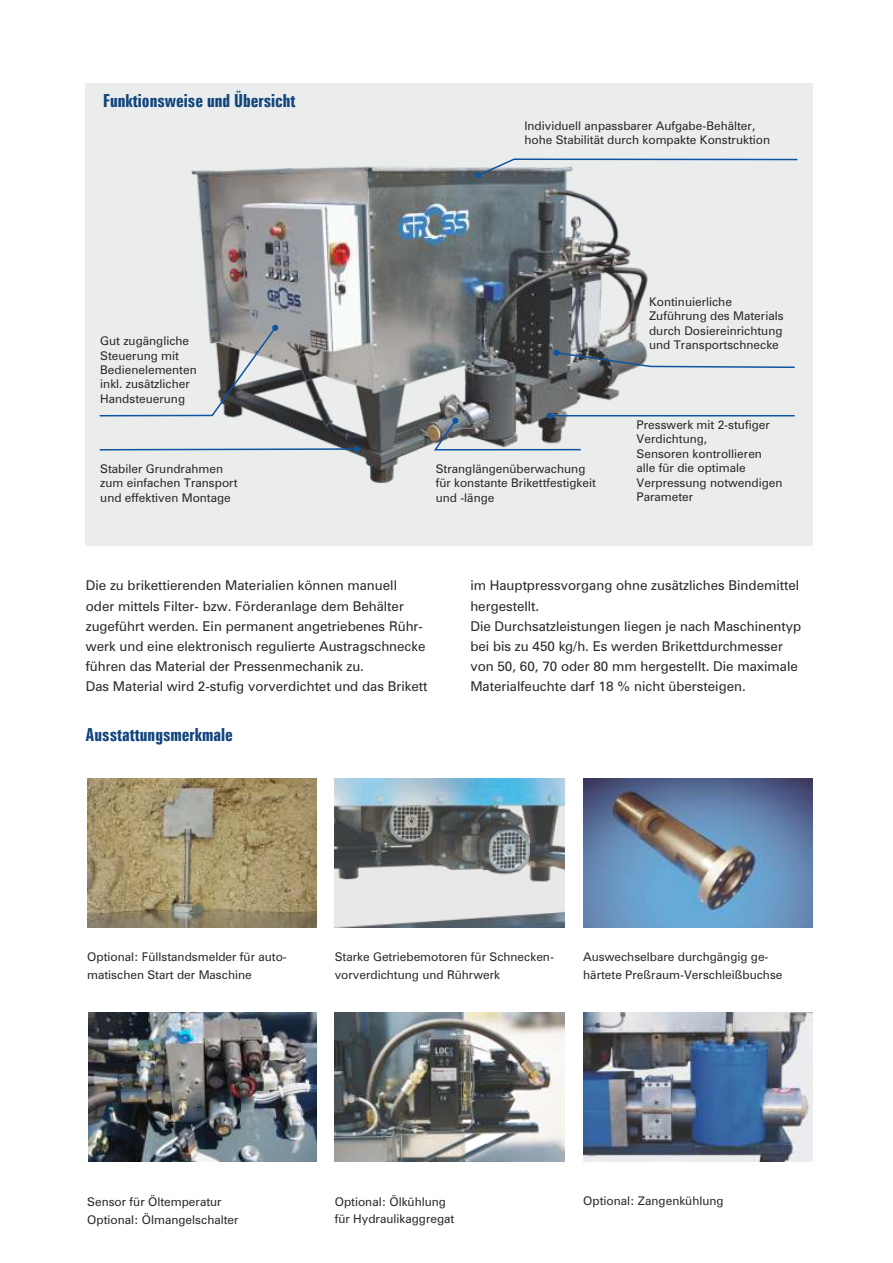
<style>
.page{position:relative;width:893px;height:1263px;background:#fff}
.page>*{position:absolute;margin:0;border:0;box-sizing:border-box;transform-origin:0 0}
.t1{font:700 extra-condensed 18px "Zurich BT";color:#12457d}
.t2{font:13.5px "Zurich BT";color:#2b2929}
.t3{font:12px/14.4px "Zurich BT";color:#2b2929}
</style>
<div class="page">
<div style="left:85px;top:83px;width:727px;height:463px;background:#ebeded"></div>
<img style="left:151px;top:166px;width:497px;height:317px">
<svg style="left:476px;top:158px;width:321px;height:20px"></svg>
<svg style="left:100px;top:325px;width:178px;height:91px"></svg>
<svg style="left:100px;top:446px;width:260px;height:6px"></svg>
<svg style="left:553px;top:350px;width:242px;height:18px"></svg>
<svg style="left:434px;top:413px;width:361px;height:37px"></svg>
<img style="left:88px;top:1012px;width:228px;height:149px">
<img style="left:335px;top:778px;width:229px;height:149px">
<img style="left:87px;top:778px;width:230px;height:149px">
<img style="left:583px;top:1012px;width:230px;height:149px">
<img style="left:335px;top:1012px;width:229px;height:149px">
<img style="left:583px;top:778px;width:230px;height:149px">
<h1 class="t1" style="left:103px;top:93px;width:194px">Funktionsweise und Übersicht</h1>
<p class="t3" style="left:100px;top:335px;width:98px">Gut zugängliche<br>Steuerung mit<br>Bedienelementen inkl. zusätzlicher<br>Handsteuerung</p>
<p class="t3" style="left:100px;top:463px;width:139px">Stabiler Grundrahmen zum einfachen Transport und effektiven Montage</p>
<p class="t3" style="left:524px;top:119px;width:247px">Individuell anpassbarer Aufgabe-Behälter, hohe Stabilität durch kompakte Konstruktion</p>
<p class="t3" style="left:436px;top:463px;width:162px">Stranglängenüberwachung für konstante Brikettfestigkeit und -länge</p>
<p class="t3" style="left:649px;top:296px;width:136px">Kontinuierliche<br>Zuführung des Materials durch Dosiereinrichtung und Transportschnecke</p>
<p class="t3" style="left:636px;top:419px;width:148px">Presswerk mit 2-stufiger<br>Verdichtung,<br>Sensoren kontrollieren alle für die optimale<br>Verpressung notwendigen<br>Parameter</p>
<p class="t2" style="left:86px;top:580px;width:313px">Die zu brikettierenden Materialien können manuell</p>
<p class="t2" style="left:470px;top:580px;width:330px">im Hauptpressvorgang ohne zusätzliches Bindemittel</p>
<p class="t2" style="left:86px;top:600px;width:320px">oder mittels Filter- bzw. Förderanlage dem Behälter</p>
<p class="t2" style="left:470px;top:600px;width:70px">hergestellt.</p>
<p class="t2" style="left:86px;top:620px;width:339px">zugeführt werden. Ein permanent angetriebenes Rühr-</p>
<p class="t2" style="left:470px;top:620px;width:332px">Die Durchsatzleistungen liegen je nach Maschinentyp</p>
<p class="t2" style="left:86px;top:641px;width:341px">werk und eine elektronisch regulierte Austragschnecke</p>
<p class="t2" style="left:470px;top:641px;width:314px">bei bis zu 450 kg/h. Es werden Brikettdurchmesser</p>
<p class="t2" style="left:86px;top:661px;width:280px">führen das Material der Pressenmechanik zu.</p>
<p class="t2" style="left:470px;top:661px;width:329px">von 50, 60, 70 oder 80 mm hergestellt. Die maximale</p>
<p class="t2" style="left:86px;top:681px;width:343px">Das Material wird 2-stufig vorverdichtet und das Brikett</p>
<p class="t2" style="left:470px;top:681px;width:277px">Materialfeuchte darf 18 % nicht übersteigen.</p>
<h1 class="t1" style="left:86px;top:727px;width:149px">Ausstattungsmerkmale</h1>
<p class="t3" style="left:87px;top:949px;width:201px;line-height:18px">Optional: Füllstandsmelder für auto&shy;matischen Start der Maschine</p>
<p class="t3" style="left:335px;top:949px;width:221px;line-height:18px">Starke Getriebemotoren für Schnecken&shy;vorverdichtung und Rührwerk</p>
<p class="t3" style="left:583px;top:949px;width:201px;line-height:18px">Auswechselbare durchgängig ge&shy;härtete Preßraum-Verschleißbuchse</p>
<p class="t3" style="left:87px;top:1193px;width:153px;line-height:18px">Sensor für Öltemperatur<br>Optional: Ölmangelschalter</p>
<p class="t3" style="left:335px;top:1194px;width:121px;line-height:17.2px">Optional: Ölkühlung für Hydraulikaggregat</p>
<p class="t3" style="left:583px;top:1195px;width:142px">Optional: Zangenkühlung</p>
</div>
